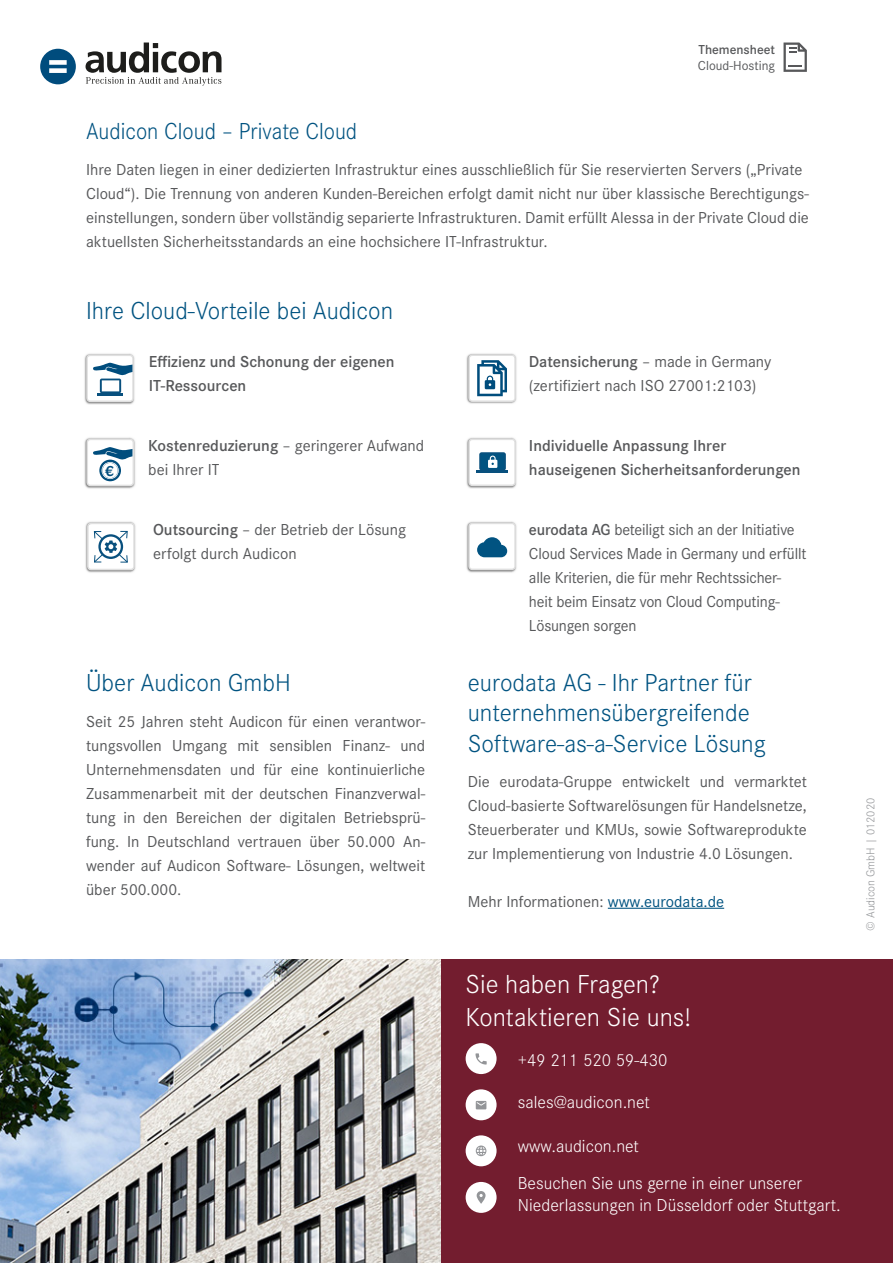
<style>
.page{position:relative;width:893px;height:1263px;background:#fff}
.page>*{position:absolute;margin:0;border:0;box-sizing:border-box;transform-origin:0 0}
.t1{font:300 27px "Corporate S";color:#fff}
.Subeheadline__blau{font:300 25.5px/30.6px "Corporate S";color:#015381}
.Subeheadline__blau-2{font:300 24px "Corporate S";color:#015381;scale:.95 1}
.t2{font:300 18px "Corporate S";color:#fff}
.Fließtext{font:16.5px/24px "Corporate S";color:#57585a;text-align:justify}
.t3{font:600 16.5px/24px "Corporate S";color:#57585a}
.t4{font:700 15px "Corporate S Pro";color:#004d7d}
.t5{font:13.5px "Corporate S";color:#57585a}
.t6{font:600 13.5px "Corporate S";color:#57585a}
.Fließtext-2{font:300 12px "Corporate S";color:#939598}
.s1{font-weight:600}
.s2{color:#015381}
</style>
<div class="page">
<svg style="left:783px;top:43px;width:24px;height:29px"></svg>
<svg style="left:40px;top:49px;width:36px;height:35px"></svg>
<svg style="left:86px;top:43px;width:135px;height:43px"></svg>
<div style="left:440px;top:959px;width:453px;height:304px;background:#731d2f"></div>
<img style="left:0;top:959px;width:440px;height:304px">
<div style="left:466px;top:1135px;width:31px;height:31px;background:#fff;border-radius:50%"></div>
<svg style="left:476px;top:1145px;width:10px;height:11px"></svg>
<div style="left:466px;top:1089px;width:31px;height:31px;background:#fff;border-radius:50%"></div>
<svg style="left:476px;top:1101px;width:10px;height:8px"></svg>
<div style="left:466px;top:1043px;width:31px;height:31px;background:#fff;border-radius:50%"></div>
<svg style="left:475px;top:1053px;width:12px;height:11px"></svg>
<div style="left:466px;top:1182px;width:31px;height:31px;background:#fff;border-radius:50%"></div>
<svg style="left:477px;top:1191px;width:9px;height:13px"></svg>
<hr style="left:608px;top:908px;width:116px;height:1px;background:#015381">
<img style="left:84px;top:437px;width:52px;height:52px">
<svg style="left:86px;top:439px;width:48px;height:47px"></svg>
<img style="left:466px;top:353px;width:51px;height:51px">
<svg style="left:468px;top:354px;width:48px;height:48px"></svg>
<img style="left:84px;top:353px;width:51px;height:52px">
<svg style="left:86px;top:354px;width:48px;height:48px"></svg>
<hr style="left:98px;top:393px;width:25px;height:2px;background:#08507e">
<img style="left:466px;top:437px;width:51px;height:52px">
<svg style="left:468px;top:438px;width:48px;height:48px"></svg>
<img style="left:466px;top:521px;width:51px;height:52px">
<svg style="left:468px;top:523px;width:48px;height:47px"></svg>
<img style="left:85px;top:521px;width:51px;height:52px">
<svg style="left:87px;top:523px;width:48px;height:47px"></svg>
<p class="t6" style="left:698px;top:42px;width:78px">Themensheet</p>
<p class="t5" style="left:698px;top:58px;width:79px">Cloud-Hosting</p>
<p class="Subeheadline__blau-2" style="left:86px;top:117px;width:287px">Audicon Cloud – Private Cloud</p>
<p class="Fließtext" style="left:86px;top:157px;width:718px">Ihre Daten liegen in einer dedizierten Infrastruktur eines ausschließlich für Sie reservierten Servers („Private</p>
<p class="Fließtext" style="left:86px;top:181px;width:724px">Cloud“). Die Trennung von anderen Kunden-Bereichen erfolgt damit nicht nur über klassische Berechtigungs&shy;einstellungen, sondern über vollständig separierte Infrastrukturen. Damit erfüllt Alessa in der Private Cloud die aktuellsten Sicherheitsstandards an eine hochsichere IT-Infrastruktur.</p>
<p class="Subeheadline__blau" style="left:86px;top:295px;width:309px">Ihre Cloud-Vorteile bei Audicon</p>
<p class="t3" style="left:149px;top:349px;width:247px">Effizienz und Schonung der eigenen<br>IT-Ressourcen</p>
<p class="Fließtext" style="left:148px;top:433px;width:277px"><span class="s1">Kostenreduzierung</span> – geringerer Aufwand</p>
<p class="t4" style="left:105px;top:459px;width:10px">€</p>
<p class="Fließtext" style="left:148px;top:457px;width:73px">bei Ihrer IT</p>
<p class="Fließtext" style="left:153px;top:517px;width:254px"><span class="s1">Outsourcing</span> – der Betrieb der Lösung erfolgt durch Audicon</p>
<p class="Subeheadline__blau" style="left:86px;top:667px;width:206px">Über Audicon GmbH</p>
<p class="Fließtext" style="left:86px;top:709px;width:341px">Seit 25 Jahren steht Audicon für einen verantwor&shy;tungsvollen Umgang mit sensiblen Finanz- und Unternehmensdaten und für eine kontinuierliche Zusammenarbeit mit der deutschen Finanzverwal&shy;tung in den Bereichen der digitalen Betriebsprü&shy;fung. In Deutschland vertrauen über 50.000 An&shy;wender auf Audicon Software- Lösungen, weltweit über 500.000.</p>
<p class="Fließtext" style="left:529px;top:349px;width:244px"><span class="s1">Datensicherung</span> – made in Germany (zertifiziert nach ISO 27001:2103)</p>
<p class="t3" style="left:529px;top:433px;width:273px">Individuelle Anpassung Ihrer hauseigenen Sicherheitsanforderungen</p>
<p class="Fließtext" style="left:529px;top:517px;width:279px;text-align:left"><span class="s1">eurodata AG</span> beteiligt sich an der Initiative Cloud Services Made in Germany und erfüllt alle Kriterien, die für mehr Rechtssicher&shy;heit beim Einsatz von Cloud Computing-Lösungen sorgen</p>
<p class="Subeheadline__blau" style="left:468px;top:667px;width:299px">eurodata AG - Ihr Partner für unternehmensübergreifende<br>Software-as-a-Service Lösung</p>
<p class="Fließtext" style="left:468px;top:769px;width:341px">Die eurodata-Gruppe entwickelt und vermarktet Cloud-basierte Softwarelösungen für Handelsnetze, Steuerberater und KMUs, sowie Softwareprodukte zur Implementierung von Industrie 4.0 Lösungen.</p>
<p class="Fließtext" style="left:468px;top:889px;width:258px">Mehr Informationen: <span class="s2">www.eurodata.de</span></p>
<p class="t1" style="left:465px;top:969px;width:196px">Sie haben Fragen?</p>
<p class="t1" style="left:465px;top:1001px;width:227px">Kontaktieren Sie uns!</p>
<p class="t2" style="left:518px;top:1049px;width:151px">+49 211 520 59-430</p>
<p class="t2" style="left:518px;top:1092px;width:133px">sales@audicon.net</p>
<p class="t2" style="left:518px;top:1135px;width:123px">www.audicon.net</p>
<p class="t2" style="left:518px;top:1173px;width:286px">Besuchen Sie uns gerne in einer unserer</p>
<p class="t2" style="left:518px;top:1195px;width:324px">Niederlassungen in Düsseldorf oder Stuttgart.</p>
<p class="Fließtext-2" style="left:864px;top:931px;width:134px;rotate:-90deg">© Audicon GmbH | 012020</p>
</div>
